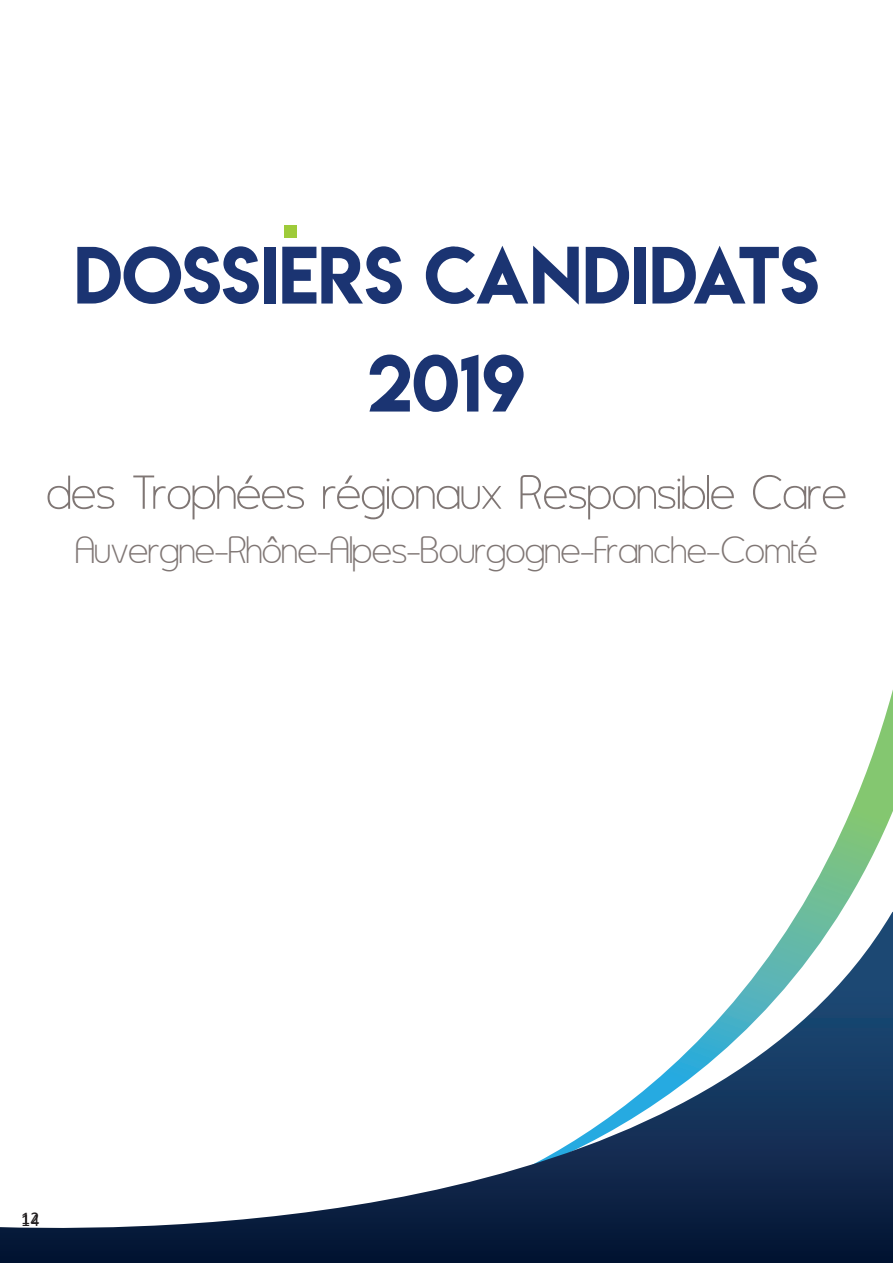
<style>
.page{position:relative;width:893px;height:1263px;background:#fff}
.page>*{position:absolute;margin:0;border:0;box-sizing:border-box;transform-origin:0 0}
.t1{font:72px/108px "Lemon Milk";color:#1b3472;text-align:center}
.t2{font:57px "Asenine";color:#7f7674}
.t3{font:45px "Asenine";color:#7f7674}
.t4{font:18px "Calibri";color:#231f20}
</style>
<div class="page">
<div style="left:285px;top:225px;width:12px;height:12px;background:#9ecb3a"></div>
<svg style="left:862px;top:690px;width:31px;height:94px"></svg>
<svg style="left:798px;top:784px;width:95px;height:128px"></svg>
<svg style="left:0;top:912px;width:893px;height:351px"></svg>
<h1 class="t1" style="left:74px;top:221px;width:747px">DOSSIERS CANDIDATS<br>2019</h1>
<p class="t2" style="left:46px;top:463px;width:802px">des Trophées régionaux Responsible Care</p>
<p class="t3" style="left:76px;top:527px;width:743px">Auvergne-Rhône-Alpes-Bourgogne-Franche-Comté</p>
<p class="t4" style="left:21px;top:1207px;width:20px">1412</p>
</div>
